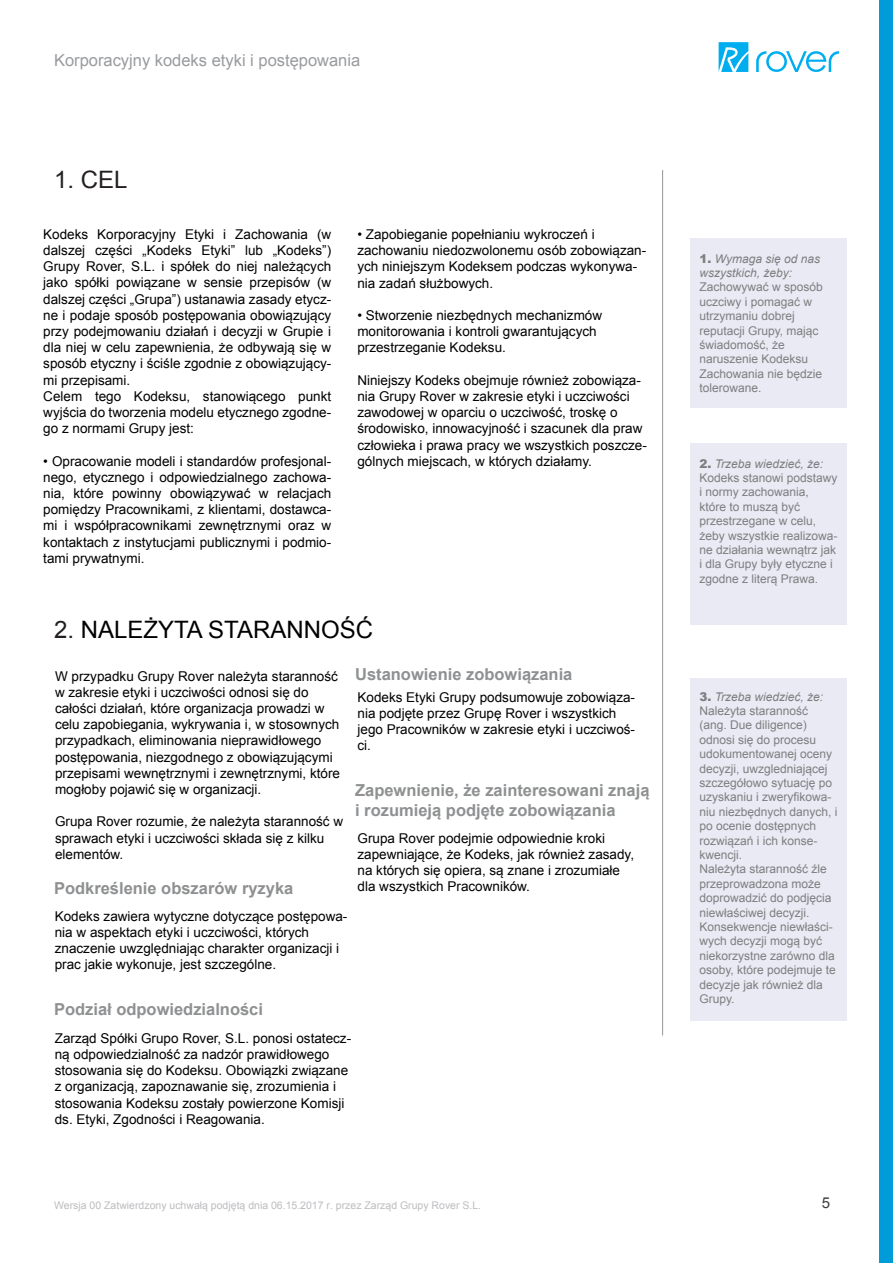
<style>
.page{position:relative;width:893px;height:1263px;background:#fff}
.page>*{position:absolute;margin:0;border:0;box-sizing:border-box;transform-origin:0 0}
.t1{font:24px "Arial";color:#000001}
.t2{font:24px "Arial";color:#231f20}
.t3{font:700 16.5px/19.8px "Arial";color:#8e9091}
.t4{font:16.5px "Arial";color:#999b9e}
.t5{font:15px "Arial";color:#3e3e3f}
.t6{font:13.5px/16.2px "Arial";color:#000001}
.t7{font:12px/14.4px "Arial";color:#7c7f80}
.t8{font:italic 12px/14.4px "Arial";color:#7c7f80}
.t9{font:10.5px "Arial";color:#bcbdc0}
.s1{color:#231f20}
.s2{font-weight:900;font-style:normal}
.s3{font-weight:900}
.s4{font-style:italic}
</style>
<div class="page">
<div style="left:880px;top:0;width:13px;height:1263px;background:#009cda"></div>
<hr style="left:662px;top:170px;width:1px;height:865px;background:#939598">
<svg style="left:719px;top:42px;width:29px;height:30px"></svg>
<svg style="left:756px;top:51px;width:83px;height:21px"></svg>
<div style="left:690px;top:238px;width:157px;height:170px;background:#e9eaf3"></div>
<div style="left:690px;top:443px;width:157px;height:181px;background:#e9eaf3"></div>
<div style="left:690px;top:678px;width:157px;height:342px;background:#e9eaf3"></div>
<p class="t4" style="left:54px;top:49px;width:308px">Korporacyjny kodeks etyki i postępowania</p>
<h1 class="t2" style="left:54px;top:163px;width:75px">1. CEL</h1>
<p class="t6" style="left:43px;top:226px;width:290px">Kodeks Korporacyjny Etyki i Zachowania (w dalszej części „Kodeks Etyki” lub „Kodeks”)<br>Grupy Rover, S.L. i spółek do niej należących jako spółki powiązane w sensie przepisów (w dalszej części „Grupa”) ustanawia zasady etycz&shy;ne i podaje sposób postępowania obowiązujący przy podejmowaniu działań i decyzji w Grupie i dla niej w celu zapewnienia, że odbywają się w sposób etyczny i ściśle zgodnie z obowiązujący&shy;mi przepisami.<br>Celem tego Kodeksu, stanowiącego punkt wyjścia do tworzenia modelu etycznego zgodne&shy;go z normami Grupy jest:</p>
<p class="t6" style="left:43px;top:453px;width:289px;text-align:justify">• Opracowanie modeli i standardów profesjonal&shy;nego, etycznego i odpowiedzialnego zachowa&shy;nia, które powinny obowiązywać w relacjach pomiędzy Pracownikami, z klientami, dostawca&shy;mi i współpracownikami zewnętrznymi oraz w kontaktach z instytucjami publicznymi i podmio&shy;tami prywatnymi.</p>
<p class="t6" style="left:357px;top:226px;width:290px">• Zapobieganie popełnianiu wykroczeń i zachowaniu niedozwolonemu osób zobowiązan&shy;ych niniejszym Kodeksem podczas wykonywa&shy;nia zadań służbowych.</p>
<p class="t6" style="left:357px;top:307px;width:246px">• Stworzenie niezbędnych mechanizmów monitorowania i kontroli gwarantujących przestrzeganie Kodeksu.</p>
<p class="t6" style="left:357px;top:372px;width:291px">Niniejszy Kodeks obejmuje również zobowiąza&shy;nia Grupy Rover w zakresie etyki i uczciwości zawodowej w oparciu o uczciwość, troskę o środowisko, innowacyjność i szacunek dla praw człowieka i prawa pracy we wszystkich poszcze&shy;gólnych miejscach, w których działamy.</p>
<h1 class="t1" style="left:54px;top:614px;width:321px"><span class="s1">2.</span> NALEŻYTA STARANNOŚĆ</h1>
<p class="t6" style="left:55px;top:668px;width:287px">W przypadku Grupy Rover należyta staranność w zakresie etyki i uczciwości odnosi się do całości działań, które organizacja prowadzi w celu zapobiegania, wykrywania i, w stosownych przypadkach, eliminowania nieprawidłowego postępowania, niezgodnego z obowiązującymi przepisami wewnętrznymi i zewnętrznymi, które mogłoby pojawić się w organizacji.</p>
<p class="t6" style="left:55px;top:814px;width:290px">Grupa Rover rozumie, że należyta staranność w sprawach etyki i uczciwości składa się z kilku elementów.</p>
<p class="t3" style="left:54px;top:878px;width:241px">Podkreślenie obszarów ryzyka</p>
<p class="t6" style="left:55px;top:908px;width:294px">Kodeks zawiera wytyczne dotyczące postępowa&shy;nia w aspektach etyki i uczciwości, których znaczenie uwzględniając charakter organizacji i prac jakie wykonuje, jest szczególne.</p>
<p class="t3" style="left:355px;top:664px;width:219px">Ustanowienie zobowiązania</p>
<p class="t6" style="left:357px;top:689px;width:279px">Kodeks Etyki Grupy podsumowuje zobowiąza&shy;nia podjęte przez Grupę Rover i wszystkich jego Pracowników w zakresie etyki i uczciwoś&shy;ci.</p>
<p class="t3" style="left:355px;top:781px;width:296px">Zapewnienie, że zainteresowani znają i rozumieją podjęte zobowiązania</p>
<p class="t6" style="left:357px;top:830px;width:278px">Grupa Rover podejmie odpowiednie kroki zapewniające, że Kodeks, jak również zasady, na których się opiera, są znane i zrozumiałe dla wszystkich Pracowników.</p>
<p class="t3" style="left:54px;top:1000px;width:211px">Podział odpowiedzialności</p>
<p class="t6" style="left:55px;top:1030px;width:298px">Zarząd Spółki Grupo Rover, S.L. ponosi ostatecz&shy;ną odpowiedzialność za nadzór prawidłowego stosowania się do Kodeksu. Obowiązki związane z organizacją, zapoznawanie się, zrozumienia i stosowania Kodeksu zostały powierzone Komisji ds. Etyki, Zgodności i Reagowania.</p>
<p class="t9" style="left:54px;top:1198px;width:429px">Wersja 00 Zatwierdzony uchwałą podjętą dnia 06.15.2017 r. przez Zarząd Grupy Rover S.L.</p>
<p class="t8" style="left:699px;top:251px;width:122px"><span class="s2">1.</span> Wymaga się od nas wszystkich, żeby:</p>
<p class="t7" style="left:699px;top:280px;width:125px">Zachowywać w sposób uczciwy i pomagać w utrzymaniu dobrej reputacji Grupy, mając świadomość, że naruszenie Kodeksu<br>Zachowania nie będzie tolerowane.</p>
<p class="t7" style="left:699px;top:456px;width:140px"><span class="s3">2.</span> <span class="s4">Trzeba wiedzieć, że:<br></span>Kodeks stanowi podstawy i normy zachowania, które to muszą być przestrzegane w celu, żeby wszystkie realizowa&shy;ne działania wewnątrz jak i dla Grupy były etyczne i zgodne z literą Prawa.</p>
<p class="t7" style="left:699px;top:689px;width:140px"><span class="s3">3.</span> <span class="s4">Trzeba wiedzieć, że:<br></span>Należyta staranność (ang. Due diligence) odnosi się do procesu udokumentowanej oceny decyzji, uwzgledniającej szczegółowo sytuację po uzyskaniu i zweryfikowa&shy;niu niezbędnych danych, i po ocenie dostępnych rozwiązań i ich konse&shy;kwencji.<br>Należyta staranność źle przeprowadzona może doprowadzić do podjęcia niewłaściwej decyzji.<br>Konsekwencje niewłaści&shy;wych decyzji mogą być niekorzystne zarówno dla osoby, które podejmuje te decyzje jak również dla<br>Grupy.</p>
<p class="t5" style="left:822px;top:1193px;width:10px">5</p>
</div>
